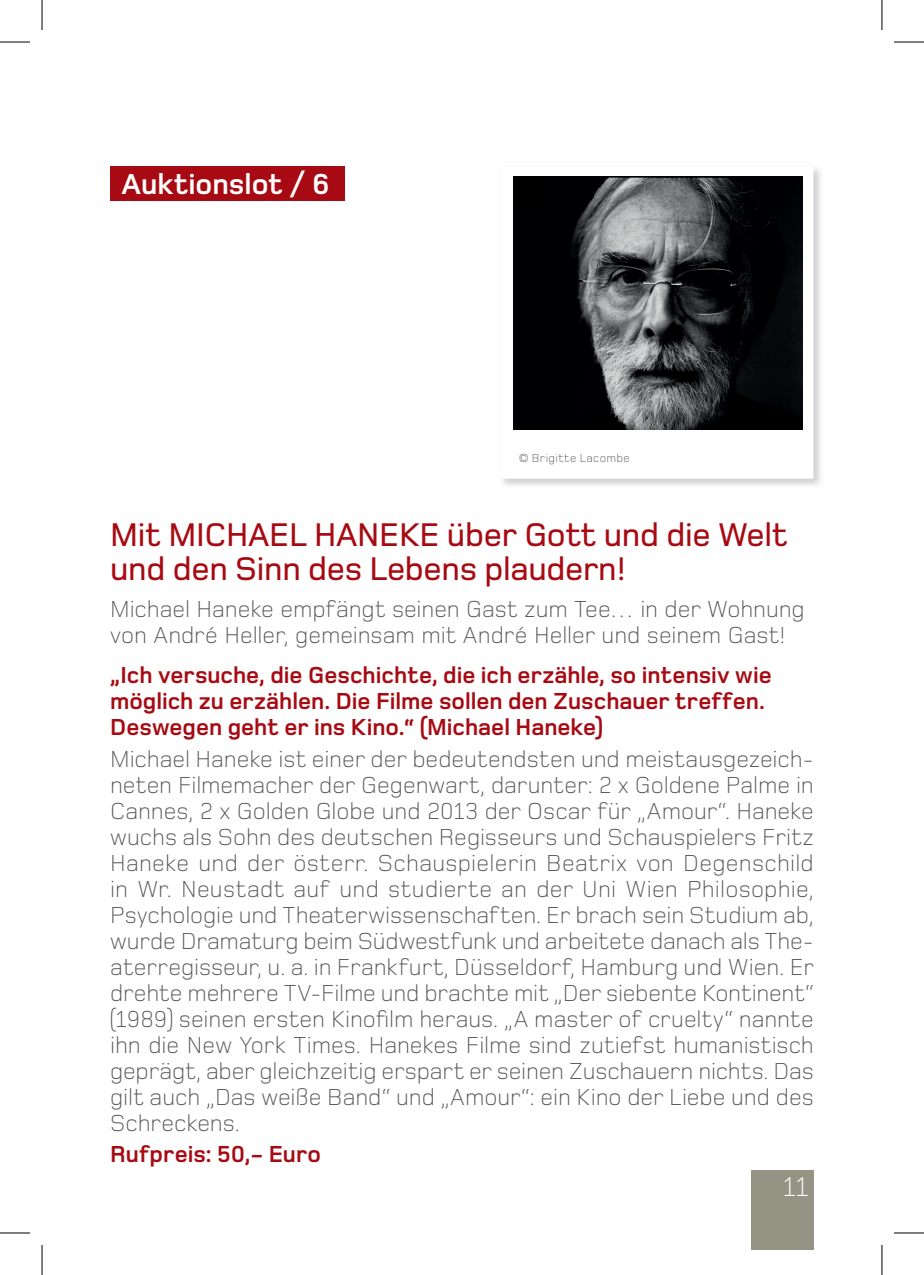
<style>
.page{position:relative;width:924px;height:1275px;background:#fff}
.page>*{position:absolute;margin:0;border:0;box-sizing:border-box;transform-origin:0 0}
.t1{font:500 34px/34px "Foundry Monoline";letter-spacing:-.01em;color:#a70a12}
.t2{font:700 30px "Foundry Monoline";color:#fff}
.t3{font:300 28px "Foundry Monoline";color:#fff}
.t4{font:300 24px/26px "Foundry Monoline";letter-spacing:-.005em;color:#57585a}
.t5{font:700 24px/26px "Foundry Monoline";color:#a70a12}
.t6{font:300 12px "Foundry Monoline";letter-spacing:.03em;color:#57585a}
</style>
<div class="page">
<div style="left:751px;top:1170px;width:62px;height:80px;background:#959384"></div>
<img style="left:502px;top:168px;width:319px;height:318px">
<div style="left:501px;top:167px;width:312px;height:312px;background:#fff"></div>
<div style="left:110px;top:167px;width:234px;height:34px;background:#a70a12"></div>
<img style="left:513px;top:177px;width:289px;height:252px">
<hr style="left:0;top:42px;width:30px;height:1px;background:#000">
<hr style="left:893px;top:42px;width:30px;height:1px;background:#000">
<hr style="left:0;top:1232px;width:30px;height:1px;background:#000">
<hr style="left:893px;top:1232px;width:30px;height:1px;background:#000">
<hr style="left:42px;top:0;width:1px;height:30px;background:#000">
<hr style="left:42px;top:1245px;width:1px;height:30px;background:#000">
<hr style="left:881px;top:0;width:1px;height:30px;background:#000">
<hr style="left:881px;top:1245px;width:1px;height:30px;background:#000">
<p class="t2" style="left:121px;top:168px;width:209px">Auktionslot / 6</p>
<p class="t6" style="left:518px;top:451px;width:113px">© Brigitte Lacombe</p>
<h1 class="t1" style="left:110px;top:517px;width:678px">Mit Michael haneKe über gott und die Welt und den sinn des lebens plaudern!</h1>
<p class="t4" style="left:110px;top:596px;width:696px">Michael Haneke empfängt seinen Gast zum Tee… in der Wohnung von André Heller, gemeinsam mit André Heller und seinem Gast!</p>
<p class="t5" style="left:110px;top:662px;width:663px">„Ich versuche, die Geschichte, die ich erzähle, so intensiv wie möglich zu erzählen. Die Filme sollen den Zuschauer treffen.<br>Deswegen geht er ins Kino.“ (Michael Haneke)</p>
<p class="t4" style="left:110px;top:745px;width:705px;text-align:justify">Michael Haneke ist einer der bedeutendsten und meistausgezeich&shy;neten Filmemacher der Gegenwart, darunter: 2 x Goldene Palme in Cannes, 2 x Golden Globe und 2013 der Oscar für „Amour“. Haneke wuchs als Sohn des deutschen Regisseurs und Schauspielers Fritz Haneke und der österr. Schauspielerin Beatrix von Degenschild in Wr. Neustadt auf und studierte an der Uni Wien Philosophie, Psychologie und Theaterwissenschaften. Er brach sein Studium ab, wurde Dramaturg beim Südwestfunk und arbeitete danach als The&shy;aterregisseur, u. a. in Frankfurt, Düsseldorf, Hamburg und Wien. Er drehte mehrere TV-Filme und brachte mit „Der siebente Kontinent“ (1989) seinen ersten Kinofilm heraus. „A master of cruelty“ nannte ihn die New York Times. Hanekes Filme sind zutiefst humanistisch geprägt, aber gleichzeitig erspart er seinen Zuschauern nichts. Das gilt auch „Das weiße Band“ und „Amour“: ein Kino der Liebe und des Schreckens.</p>
<p class="t5" style="left:110px;top:1141px;width:212px">Rufpreis: 50,- Euro</p>
<p class="t3" style="left:782px;top:1171px;width:27px">11</p>
</div>
